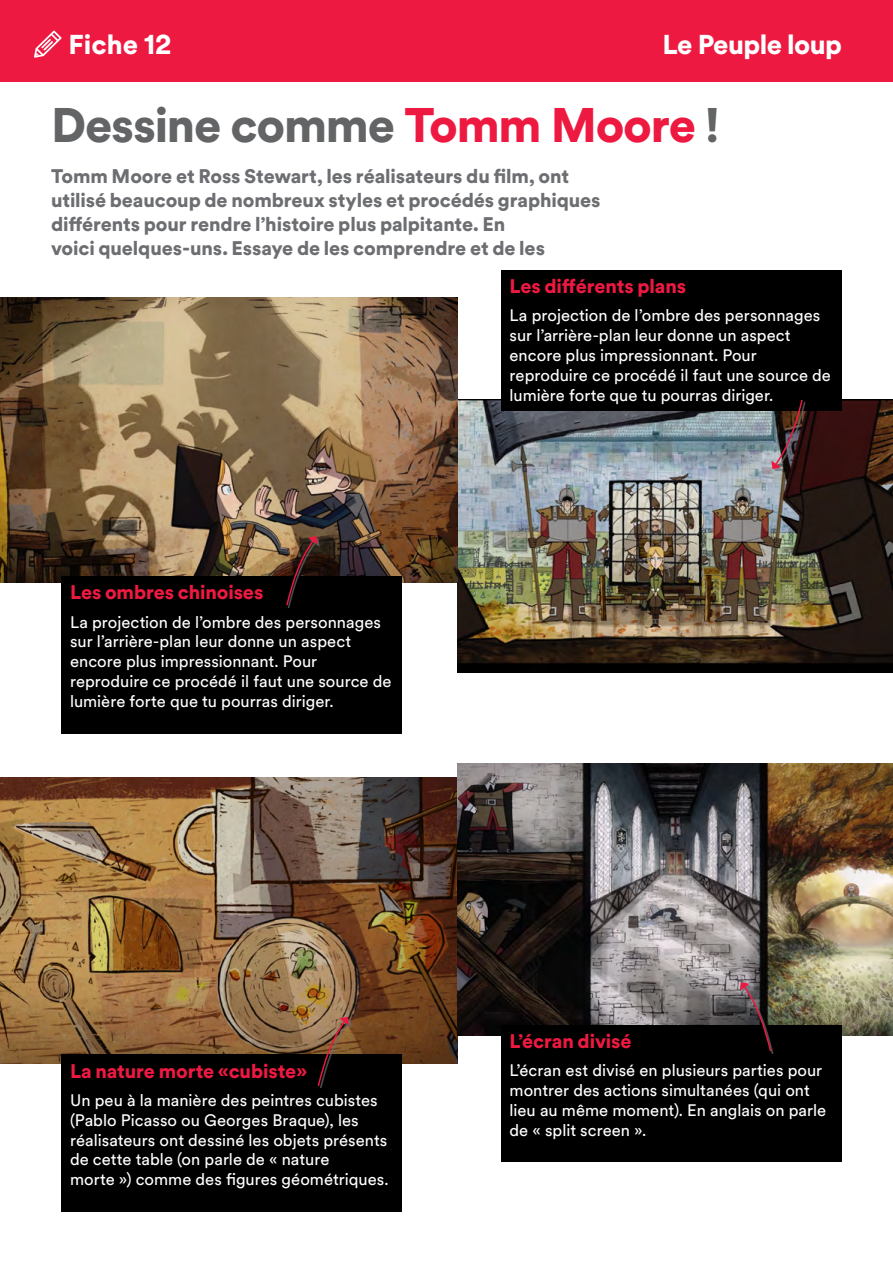
<style>
.page{position:relative;width:893px;height:1263px;background:#fff}
.page>*{position:absolute;margin:0;border:0;box-sizing:border-box;transform-origin:0 0}
.Titre_fiche{font:900 48px "Circular Spotify Text";letter-spacing:-.025em;color:#636466}
.t1{font:900 27px "Circular Spotify Text";letter-spacing:-.02em;color:#fff}
.chapo_13_pts{font:900 19.5px/24px "Circular Spotify Text";letter-spacing:-.005em;color:#6d6e71}
.chapo_13_pts-2{font:900 19.5px "Circular Spotify Text";letter-spacing:-.005em;color:#ed1941}
.txt_book_11_pt{font:16.5px/19.8px "Circular Spotify Text";color:#fff}
.s1{color:#ed1941}
</style>
<div class="page">
<div style="left:0;top:0;width:893px;height:82px;background:#ed1941"></div>
<svg style="left:34px;top:31px;width:28px;height:27px"></svg>
<img style="left:457px;top:400px;width:436px;height:272px">
<img style="left:0;top:777px;width:457px;height:286px">
<img style="left:0;top:297px;width:457px;height:286px">
<img style="left:457px;top:763px;width:436px;height:273px">
<div style="left:62px;top:576px;width:340px;height:157px;background:#000"></div>
<div style="left:62px;top:1054px;width:340px;height:158px;background:#000"></div>
<div style="left:501px;top:270px;width:340px;height:140px;background:#000"></div>
<div style="left:501px;top:1025px;width:340px;height:136px;background:#000"></div>
<div style="left:742px;top:984px;width:32px;height:69px;background:#6d6e71;opacity:.75"></div>
<svg style="left:740px;top:982px;width:32px;height:71px"></svg>
<div style="left:320px;top:1018px;width:31px;height:70px;background:#6d6e71;opacity:.75"></div>
<svg style="left:317px;top:1017px;width:32px;height:71px"></svg>
<div style="left:773px;top:401px;width:32px;height:70px;background:#6d6e71;opacity:.75"></div>
<img style="left:771px;top:399px;width:33px;height:70px">
<div style="left:288px;top:538px;width:32px;height:69px;background:#6d6e71;opacity:.75"></div>
<svg style="left:285px;top:536px;width:33px;height:71px"></svg>
<p class="t1" style="left:68px;top:26px;width:105px">Fiche 12</p>
<h2 class="t1" style="left:662px;top:26px;width:181px">Le Peuple loup</h2>
<p class="Titre_fiche" style="left:51px;top:92px;width:670px">Dessine comme <span class="s1">Tomm Moore</span> !</p>
<p class="chapo_13_pts" style="left:51px;top:165px;width:551px">Tomm Moore et Ross Stewart, les réalisateurs du film, ont utilisé beaucoup de nombreux styles et procédés graphiques différents pour rendre l’histoire plus palpitante. En<br>voici quelques-uns. Essaye de les comprendre et de les</p>
<p class="chapo_13_pts-2" style="left:70px;top:579px;width:195px">Les ombres chinoises</p>
<p class="txt_book_11_pt" style="left:70px;top:612px;width:323px">La projection de l’ombre des personnages sur l’arrière-plan leur donne un aspect encore plus impressionnant. Pour reproduire ce procédé il faut une source de lumière forte que tu pourras diriger.</p>
<p class="chapo_13_pts-2" style="left:510px;top:273px;width:178px">Les différents plans</p>
<p class="txt_book_11_pt" style="left:510px;top:306px;width:323px">La projection de l’ombre des personnages sur l’arrière-plan leur donne un aspect encore plus impressionnant. Pour reproduire ce procédé il faut une source de lumière forte que tu pourras diriger.</p>
<p class="chapo_13_pts-2" style="left:70px;top:1057px;width:239px">La nature morte «cubiste»</p>
<p class="txt_book_11_pt" style="left:70px;top:1091px;width:320px">Un peu à la manière des peintres cubistes (Pablo Picasso ou Georges Braque), les réalisateurs ont dessiné les objets présents de cette table (on parle de « nature<br>morte ») comme des figures géométriques.</p>
<p class="chapo_13_pts-2" style="left:510px;top:1027px;width:124px">L’écran divisé</p>
<p class="txt_book_11_pt" style="left:510px;top:1061px;width:318px">L’écran est divisé en plusieurs parties pour montrer des actions simultanées (qui ont lieu au même moment). En anglais on parle de « split screen ».</p>
</div>
